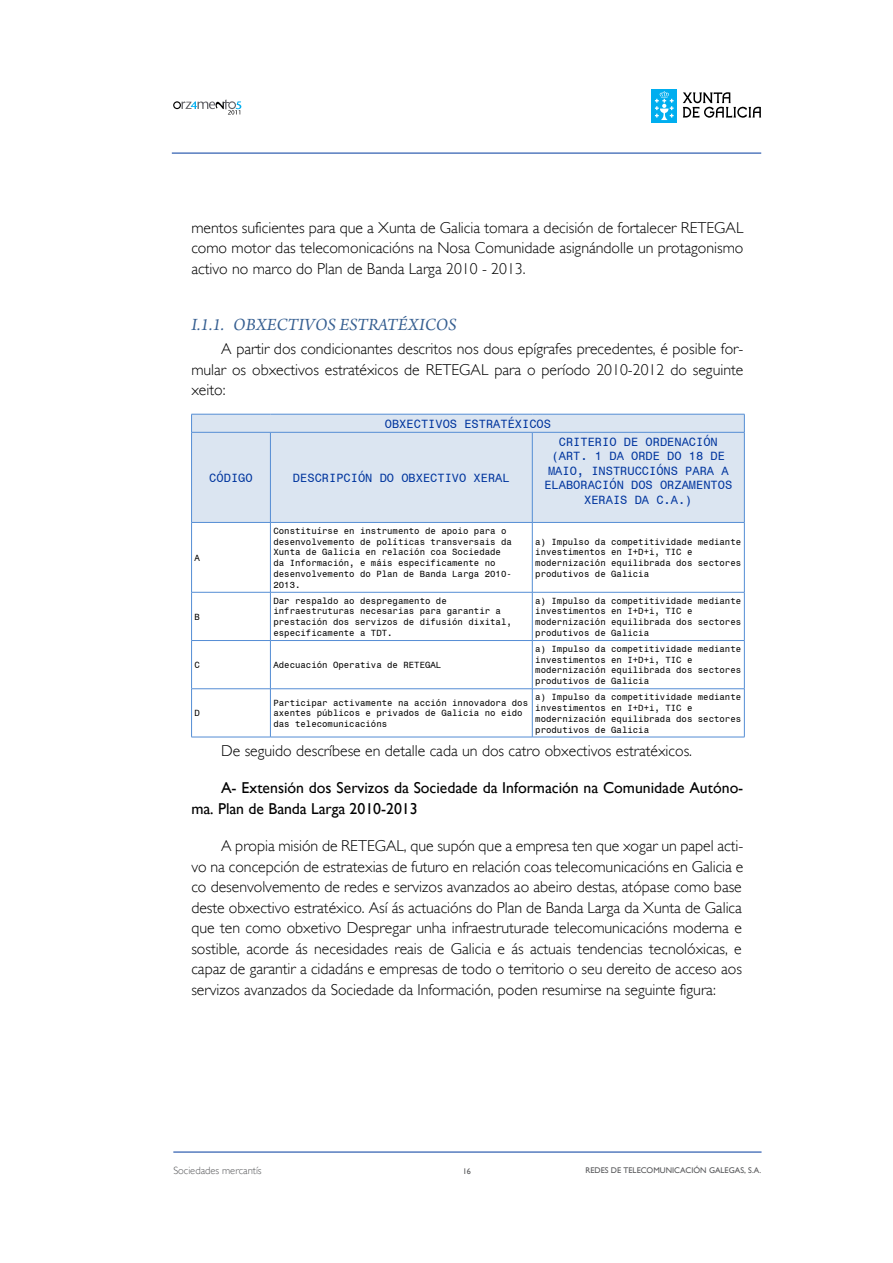
<style>
.page{position:relative;width:893px;height:1263px;background:#fff}
.page>*{position:absolute;margin:0;border:0;box-sizing:border-box;transform-origin:0 0}
.t1{font:italic 18px "Arno Pro";color:#365f91}
.t2{font:300 15.75px/20.5px "Gill Sans";color:#000;text-align:justify}
.t3{font:15.75px/20.4px "Gill Sans";color:#000}
.t4{font:12px/14.4px "Monospace 821 BT";color:#00359e;text-align:center}
.t5{font:300 10.5px "Gill Sans";color:#58595b}
.t6{font:9px/10.8px "Monospace 821 BT";color:#000}
.t7{font:8.25px "Gill Sans";color:#58595b}
</style>
<div class="page">
<svg style="left:173px;top:99px;width:68px;height:16px"></svg>
<div style="left:651px;top:89px;width:26px;height:34px;background:#00aeef"></div>
<svg style="left:655px;top:91px;width:19px;height:29px"></svg>
<svg style="left:683px;top:92px;width:78px;height:26px"></svg>
<hr style="left:172px;top:153px;width:589px;height:1px;background:#003a9e">
<hr style="left:173px;top:1152px;width:588px;height:1px;background:#003a9e">
<div style="left:192px;top:415px;width:552px;height:107px;background:#dbe5f1"></div>
<hr style="left:191px;top:414px;width:79px;height:1px;background:#548dd4">
<svg style="left:191px;top:414px;width:1px;height:18px"></svg>
<hr style="left:270px;top:414px;width:262px;height:1px;background:#548dd4">
<hr style="left:532px;top:414px;width:212px;height:1px;background:#548dd4">
<svg style="left:744px;top:414px;width:1px;height:18px"></svg>
<hr style="left:191px;top:432px;width:79px;height:1px;background:#548dd4">
<hr style="left:191px;top:432px;width:1px;height:90px;background:#548dd4">
<hr style="left:270px;top:432px;width:262px;height:1px;background:#548dd4">
<hr style="left:270px;top:432px;width:1px;height:90px;background:#548dd4">
<hr style="left:532px;top:432px;width:212px;height:1px;background:#548dd4">
<hr style="left:532px;top:432px;width:1px;height:90px;background:#548dd4">
<hr style="left:744px;top:432px;width:1px;height:90px;background:#548dd4">
<hr style="left:191px;top:522px;width:79px;height:1px;background:#548dd4">
<hr style="left:191px;top:523px;width:1px;height:69px;background:#548dd4">
<hr style="left:270px;top:522px;width:262px;height:1px;background:#548dd4">
<hr style="left:270px;top:523px;width:1px;height:69px;background:#548dd4">
<hr style="left:532px;top:522px;width:212px;height:1px;background:#548dd4">
<hr style="left:532px;top:523px;width:1px;height:69px;background:#548dd4">
<hr style="left:744px;top:523px;width:1px;height:69px;background:#548dd4">
<hr style="left:191px;top:592px;width:79px;height:1px;background:#548dd4">
<hr style="left:191px;top:592px;width:1px;height:48px;background:#548dd4">
<hr style="left:270px;top:592px;width:262px;height:1px;background:#548dd4">
<hr style="left:270px;top:592px;width:1px;height:48px;background:#548dd4">
<hr style="left:532px;top:592px;width:212px;height:1px;background:#548dd4">
<hr style="left:532px;top:592px;width:1px;height:48px;background:#548dd4">
<hr style="left:744px;top:592px;width:1px;height:48px;background:#548dd4">
<hr style="left:191px;top:640px;width:79px;height:1px;background:#548dd4">
<hr style="left:191px;top:641px;width:1px;height:47px;background:#548dd4">
<hr style="left:270px;top:640px;width:262px;height:1px;background:#548dd4">
<hr style="left:270px;top:641px;width:1px;height:47px;background:#548dd4">
<hr style="left:532px;top:640px;width:212px;height:1px;background:#548dd4">
<hr style="left:532px;top:641px;width:1px;height:47px;background:#548dd4">
<hr style="left:744px;top:641px;width:1px;height:47px;background:#548dd4">
<hr style="left:191px;top:688px;width:79px;height:1px;background:#548dd4">
<hr style="left:191px;top:689px;width:1px;height:48px;background:#548dd4">
<hr style="left:191px;top:737px;width:79px;height:1px;background:#548dd4">
<hr style="left:270px;top:688px;width:262px;height:1px;background:#548dd4">
<hr style="left:270px;top:689px;width:1px;height:48px;background:#548dd4">
<hr style="left:270px;top:737px;width:262px;height:1px;background:#548dd4">
<hr style="left:532px;top:688px;width:212px;height:1px;background:#548dd4">
<hr style="left:532px;top:689px;width:1px;height:48px;background:#548dd4">
<hr style="left:744px;top:689px;width:1px;height:48px;background:#548dd4">
<hr style="left:532px;top:737px;width:212px;height:1px;background:#548dd4">
<p class="t2" style="left:191px;top:218px;width:553px">mentos suficientes para que a Xunta de Galicia tomara a decisión de fortalecer RETEGAL como motor das telecomonicacións na Nosa Comunidade asignándolle un protagonismo activo no marco do Plan de Banda Larga 2010 - 2013.</p>
<p class="t1" style="left:191px;top:314px;width:267px">I.1.1. OBXECTIVOS ESTRATÉXICOS</p>
<p class="t2" style="left:191px;top:339px;width:554px;text-indent:30px">A partir dos condicionantes descritos nos dous epígrafes precedentes, é posible for&shy;mular os obxectivos estratéxicos de RETEGAL para o período 2010-2012 do seguinte xeito:</p>
<p class="t4" style="left:385px;top:416px;width:168px">OBXECTIVOS ESTRATÉXICOS</p>
<p class="t6" style="left:195px;top:552px;width:7px">A</p>
<p class="t6" style="left:195px;top:611px;width:7px">B</p>
<p class="t4" style="left:209px;top:470px;width:45px">CÓDIGO</p>
<p class="t4" style="left:293px;top:470px;width:218px">DESCRIPCIÓN DO OBXECTIVO XERAL</p>
<p class="t4" style="left:544px;top:434px;width:189px">CRITERIO DE ORDENACIÓN (ART. 1 DA ORDE DO 18 DE<br>MAIO, INSTRUCCIÓNS PARA A<br>ELABORACIÓN DOS ORZAMENTOS<br>XERAIS DA C.A.)</p>
<p class="t6" style="left:273px;top:525px;width:240px">Constituírse en instrumento de apoio para o desenvolvemento de políticas transversais da Xunta de Galicia en relación coa Sociedade da Información, e máis especificamente no desenvolvemento do Plan de Banda Larga 2010- 2013.</p>
<p class="t6" style="left:535px;top:536px;width:207px">a) Impulso da competitividade mediante investimentos en I+D+i, TIC e modernización equilibrada dos sectores produtivos de Galicia</p>
<p class="t6" style="left:273px;top:595px;width:240px">Dar respaldo ao despregamento de infraestruturas necesarias para garantir a prestación dos servizos de difusión dixital, especificamente a TDT.</p>
<p class="t6" style="left:535px;top:595px;width:207px">a) Impulso da competitividade mediante investimentos en I+D+i, TIC e modernización equilibrada dos sectores produtivos de Galicia</p>
<p class="t6" style="left:195px;top:659px;width:7px">C</p>
<p class="t6" style="left:273px;top:659px;width:169px">Adecuación Operativa de RETEGAL</p>
<p class="t6" style="left:535px;top:643px;width:207px">a) Impulso da competitividade mediante investimentos en I+D+i, TIC e modernización equilibrada dos sectores produtivos de Galicia</p>
<p class="t6" style="left:195px;top:708px;width:7px">D</p>
<p class="t6" style="left:273px;top:697px;width:256px">Participar activamente na acción innovadora dos axentes públicos e privados de Galicia no eido das telecomunicacións</p>
<p class="t6" style="left:535px;top:691px;width:207px">a) Impulso da competitividade mediante investimentos en I+D+i, TIC e modernización equilibrada dos sectores produtivos de Galicia</p>
<p class="t2" style="left:221px;top:740px;width:472px">De seguido descríbese en detalle cada un dos catro obxectivos estratéxicos.</p>
<p class="t3" style="left:191px;top:778px;width:553px;text-indent:30px">A- Extensión dos Servizos da Sociedade da Información na Comunidade Autóno&shy;ma. Plan de Banda Larga 2010-2013</p>
<p class="t2" style="left:191px;top:836px;width:554px;text-indent:30px">A propia misión de RETEGAL, que supón que a empresa ten que xogar un papel acti&shy;vo na concepción de estratexias de futuro en relación coas telecomunicacións en Galicia e co desenvolvemento de redes e servizos avanzados ao abeiro destas, atópase como base deste obxectivo estratéxico. Así ás actuacións do Plan de Banda Larga da Xunta de Galica que ten como obxetivo Despregar unha infraestruturade telecomunicacións moderna e sostible, acorde ás necesidades reais de Galicia e ás actuais tendencias tecnolóxicas, e capaz de garantir a cidadáns e empresas de todo o territorio o seu dereito de acceso aos servizos avanzados da Sociedade da Información, poden resumirse na seguinte figura:</p>
<p class="t5" style="left:173px;top:1164px;width:90px">Sociedades mercantís</p>
<p class="t7" style="left:463px;top:1166px;width:10px">16</p>
<p class="t7" style="left:585px;top:1165px;width:177px">REDES DE TELECOMUNICACIÓN GALEGAS, S.A.</p>
</div>
